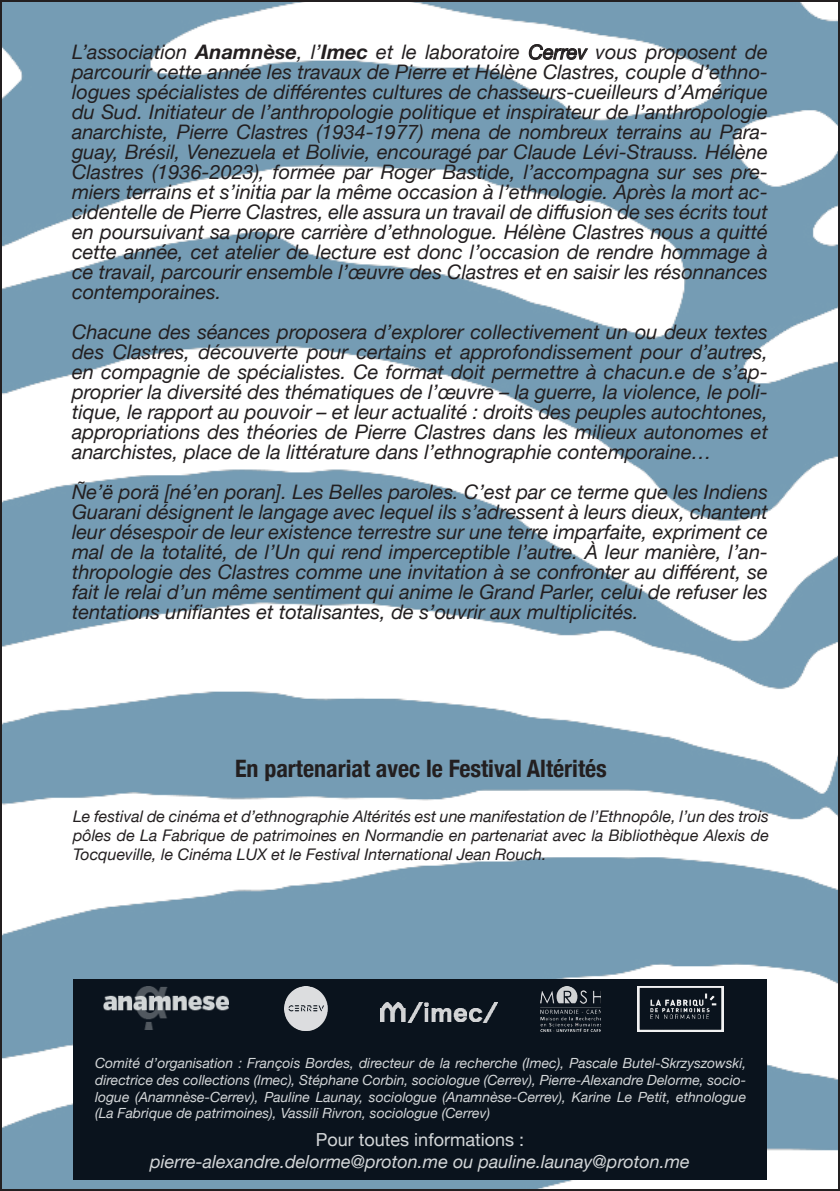
<style>
.page{position:relative;width:840px;height:1191px;background:#fff}
.page>*{position:absolute;margin:0;border:0;box-sizing:border-box;transform-origin:0 0}
.t1{font:700 condensed 24px "Helvetica Neue";color:#231f20}
.t2{font:italic 20px/20px "Helvetica Neue";color:#231f20;text-align:justify}
.t3{font:italic 18px "Helvetica Neue";color:#d3d6d8}
.t4{font:18px "Helvetica Neue";color:#d3d6d8}
.t5{font:italic 16px/19.2px "Helvetica Neue";color:#231f20;text-align:justify}
.t6{font:italic 14px/16.8px "Helvetica Neue";color:#d3d6d8;text-align:justify}
.s1{font-weight:700}
</style>
<div class="page">
<img style="left:3px;top:3px;width:833px;height:1185px">
<div style="left:73px;top:979px;width:693px;height:200px;background:#0a131d"></div>
<img style="left:103px;top:987px;width:125px;height:42px">
<img style="left:284px;top:987px;width:44px;height:43px">
<img style="left:637px;top:986px;width:86px;height:45px">
<img style="left:540px;top:987px;width:60px;height:44px">
<img style="left:380px;top:1002px;width:117px;height:20px">
<p class="t2" style="left:72px;top:43px;width:697px">L’association <span class="s1">Anamnèse</span>, l’<span class="s1">Imec</span> et le laboratoire Cerrev vous proposent de parcourir cette année les travaux de Pierre et Hélène Clastres, couple d’ethno&shy;logues spécialistes de différentes cultures de chasseurs-cueilleurs d’Amérique du Sud. Initiateur de l’anthropologie politique et inspirateur de l’anthropologie anarchiste, Pierre Clastres (1934-1977) mena de nombreux terrains au Para&shy;guay, Brésil, Venezuela et Bolivie, encouragé par Claude Lévi-Strauss. Hélène Clastres (1936-2023), formée par Roger Bastide, l’accompagna sur ses pre&shy;miers terrains et s’initia par la même occasion à l’ethnologie. Après la mort ac&shy;cidentelle de Pierre Clastres, elle assura un travail de diffusion de ses écrits tout en poursuivant sa propre carrière d’ethnologue. Hélène Clastres nous a quitté cette année, cet atelier de lecture est donc l’occasion de rendre hommage à ce travail, parcourir ensemble l’œuvre des Clastres et en saisir les résonnances contemporaines.</p>
<p class="t2" style="left:72px;top:323px;width:697px">Chacune des séances proposera d’explorer collectivement un ou deux textes des Clastres, découverte pour certains et approfondissement pour d’autres, en compagnie de spécialistes. Ce format doit permettre à chacun.e de s’ap&shy;proprier la diversité des thématiques de l’œuvre – la guerre, la violence, le poli&shy;tique, le rapport au pouvoir – et leur actualité : droits des peuples autochtones, appropriations des théories de Pierre Clastres dans les milieux autonomes et anarchistes, place de la littérature dans l’ethnographie contemporaine…</p>
<p class="t2" style="left:72px;top:483px;width:697px">Ñe’ë porä [né’en poran]. Les Belles paroles. C’est par ce terme que les Indiens Guarani désignent le langage avec lequel ils s’adressent à leurs dieux, chantent leur désespoir de leur existence terrestre sur une terre imparfaite, expriment ce mal de la totalité, de l’Un qui rend imperceptible l’autre. À leur manière, l’an&shy;thropologie des Clastres comme une invitation à se confronter au différent, se fait le relai d’un même sentiment qui anime le Grand Parler, celui de refuser les tentations unifiantes et totalisantes, de s’ouvrir aux multiplicités.</p>
<p class="t1" style="left:235px;top:749px;width:373px">En partenariat avec le Festival Altérités</p>
<p class="t5" style="left:73px;top:807px;width:697px">Le festival de cinéma et d’ethnographie Altérités est une manifestation de l’Ethnopôle, l’un des trois pôles de La Fabrique de patrimoines en Normandie en partenariat avec la Bibliothèque Alexis de Tocqueville, le Cinéma LUX et le Festival International Jean Rouch.</p>
<p class="t6" style="left:95px;top:1055px;width:652px">Comité d’organisation : François Bordes, directeur de la recherche (Imec), Pascale Butel-Skrzyszowski, directrice des collections (Imec), Stéphane Corbin, sociologue (Cerrev), Pierre-Alexandre Delorme, socio&shy;logue (Anamnèse-Cerrev), Pauline Launay, sociologue (Anamnèse-Cerrev), Karine Le Petit, ethnologue</p>
<p class="t6" style="left:95px;top:1105px;width:396px">(La Fabrique de patrimoines), Vassili Rivron, sociologue (Cerrev)</p>
<p class="t4" style="left:316px;top:1126px;width:210px">Pour toutes informations :</p>
<p class="t3" style="left:150px;top:1148px;width:540px">pierre-alexandre.delorme@proton.me ou pauline.launay@proton.me</p>
</div>
